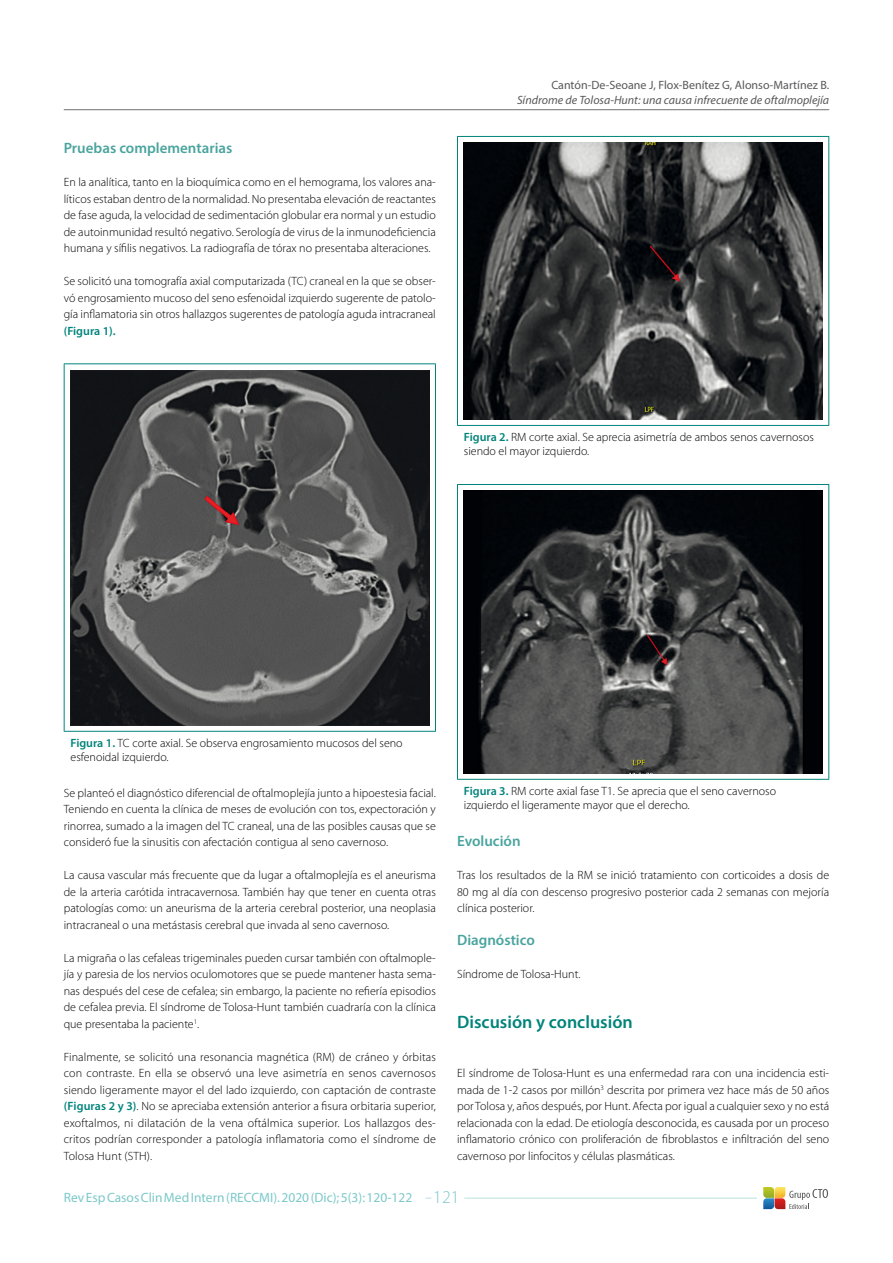
<style>
.page{position:relative;width:893px;height:1263px;background:#fff}
.page>*{position:absolute;margin:0;border:0;box-sizing:border-box;transform-origin:0 0}
.t1{font:600 18px "Myriad Pro";color:#00837b}
.t2{font:600 15px "Myriad Pro";color:#4aa49e}
.t3{font:13.5px "Myriad Pro";color:#7cc8c9}
.t4{font:300 12px/16.5px "Myriad Pro";color:#000;text-align:justify}
.t5{font:italic 12px "Myriad Pro";color:#58585a}
.t6{font:12px "Myriad Pro";color:#58585a}
.t7{font:600 12px "Myriad Pro";color:#00837b}
.s1{font-weight:600;color:#00837b}
.s2{font-weight:300;font-size:18px}
</style>
<div class="page">
<hr style="left:64px;top:109px;width:765px;height:1px;background:#707172">
<svg style="left:763px;top:1187px;width:65px;height:22px"></svg>
<hr style="left:464px;top:1198px;width:293px;height:1px;background:#b9dfdf">
<hr style="left:64px;top:363px;width:372px;height:1px;background:#00837b">
<hr style="left:64px;top:364px;width:1px;height:367px;background:#00837b">
<hr style="left:435px;top:364px;width:1px;height:367px;background:#00837b">
<hr style="left:64px;top:731px;width:372px;height:1px;background:#00837b">
<img style="left:70px;top:370px;width:359px;height:355px">
<svg style="left:458px;top:142px;width:370px;height:283px"></svg>
<hr style="left:457px;top:136px;width:372px;height:1px;background:#00837b">
<hr style="left:457px;top:137px;width:1px;height:288px;background:#00837b">
<hr style="left:828px;top:137px;width:1px;height:288px;background:#00837b">
<hr style="left:457px;top:425px;width:372px;height:1px;background:#00837b">
<img style="left:464px;top:143px;width:358px;height:276px">
<svg style="left:458px;top:490px;width:370px;height:289px"></svg>
<hr style="left:457px;top:484px;width:372px;height:1px;background:#00837b">
<hr style="left:457px;top:485px;width:1px;height:294px;background:#00837b">
<hr style="left:828px;top:485px;width:1px;height:294px;background:#00837b">
<hr style="left:457px;top:779px;width:372px;height:1px;background:#00837b">
<img style="left:464px;top:491px;width:358px;height:282px">
<p class="t2" style="left:64px;top:138px;width:170px">Pruebas complementarias</p>
<p class="t4" style="left:64px;top:174px;width:374px">En la analítica, tanto en la bioquímica como en el hemograma, los valores ana&shy;líticos estaban dentro de la normalidad. No presentaba elevación de reactantes de fase aguda, la velocidad de sedimentación globular era normal y un estudio de autoinmunidad resultó negativo. Serología de virus de la inmunodeficiencia humana y sífilis negativos. La radiografía de tórax no presentaba alteraciones.</p>
<p class="t4" style="left:64px;top:273px;width:374px">Se solicitó una tomografía axial computarizada (TC) craneal en la que se obser&shy;vó engrosamiento mucoso del seno esfenoidal izquierdo sugerente de patolo&shy;gía inflamatoria sin otros hallazgos sugerentes de patología aguda intracraneal</p>
<p class="t7" style="left:64px;top:323px;width:53px">(Figura 1).</p>
<p class="t6" style="left:551px;top:78px;width:279px">Cantón-De-Seoane J, Flox-Benítez G, Alonso-Martínez B.</p>
<p class="t5" style="left:517px;top:92px;width:314px">Síndrome de Tolosa-Hunt: una causa infrecuente de oftalmoplejía</p>
<p class="t4" style="left:464px;top:430px;width:352px;line-height:14.4px"><span class="s1">Figura 2.</span> RM corte axial. Se aprecia asimetría de ambos senos cavernosos siendo el mayor izquierdo.</p>
<p class="t4" style="left:71px;top:736px;width:334px;line-height:14.4px"><span class="s1">Figura 1.</span> TC corte axial. Se observa engrosamiento mucosos del seno esfenoidal izquierdo.</p>
<p class="t4" style="left:64px;top:784px;width:374px">Se planteó el diagnóstico diferencial de oftalmoplejía junto a hipoestesia facial.<br>Teniendo en cuenta la clínica de meses de evolución con tos, expectoración y rinorrea, sumado a la imagen del TC craneal, una de las posibles causas que se consideró fue la sinusitis con afectación contigua al seno cavernoso.</p>
<p class="t4" style="left:64px;top:867px;width:374px">La causa vascular más frecuente que da lugar a oftalmoplejía es el aneurisma de la arteria carótida intracavernosa. También hay que tener en cuenta otras patologías como: un aneurisma de la arteria cerebral posterior, una neoplasia intracraneal o una metástasis cerebral que invada al seno cavernoso.</p>
<p class="t4" style="left:64px;top:949px;width:374px">La migraña o las cefaleas trigeminales pueden cursar también con oftalmople&shy;jía y paresia de los nervios oculomotores que se puede mantener hasta sema&shy;nas después del cese de cefalea; sin embargo, la paciente no refiería episodios de cefalea previa. El síndrome de Tolosa-Hunt también cuadraría con la clínica que presentaba la paciente<sup>1</sup>.</p>
<p class="t4" style="left:64px;top:1048px;width:374px">Finalmente, se solicitó una resonancia magnética (RM) de cráneo y órbitas con contraste. En ella se observó una leve asimetría en senos cavernosos siendo ligeramente mayor el del lado izquierdo, con captación de contraste <span class="s1">(Figuras 2 y 3)</span>. No se apreciaba extensión anterior a fisura orbitaria superior, exoftalmos, ni dilatación de la vena oftálmica superior. Los hallazgos des&shy;critos podrían corresponder a patología inflamatoria como el síndrome de Tolosa Hunt (STH).</p>
<p class="t4" style="left:464px;top:784px;width:314px;line-height:14.4px"><span class="s1">Figura 3.</span> RM corte axial fase T1. Se aprecia que el seno cavernoso izquierdo el ligeramente mayor que el derecho.</p>
<p class="t2" style="left:457px;top:831px;width:65px">Evolución</p>
<p class="t4" style="left:457px;top:867px;width:374px">Tras los resultados de la RM se inició tratamiento con corticoides a dosis de 80 mg al día con descenso progresivo posterior cada 2 semanas con mejoría clínica posterior.</p>
<p class="t2" style="left:457px;top:930px;width:79px">Diagnóstico</p>
<p class="t4" style="left:457px;top:966px;width:125px">Síndrome de Tolosa-Hunt.</p>
<h1 class="t1" style="left:457px;top:1010px;width:177px">Discusión y conclusión</h1>
<p class="t4" style="left:457px;top:1065px;width:374px">El síndrome de Tolosa-Hunt es una enfermedad rara con una incidencia esti&shy;mada de 1-2 casos por millón<sup>3</sup> descrita por primera vez hace más de 50 años por Tolosa y, años después, por Hunt. Afecta por igual a cualquier sexo y no está relacionada con la edad. De etiología desconocida, es causada por un proceso inflamatorio crónico con proliferación de fibroblastos e infiltración del seno cavernoso por linfocitos y células plasmáticas.</p>
<p class="t3" style="left:64px;top:1189px;width:397px">Rev Esp Casos Clin Med Intern (RECCMI). 2020 (Dic); 5(3): 120-122 <span class="s2">121</span></p>
</div>
